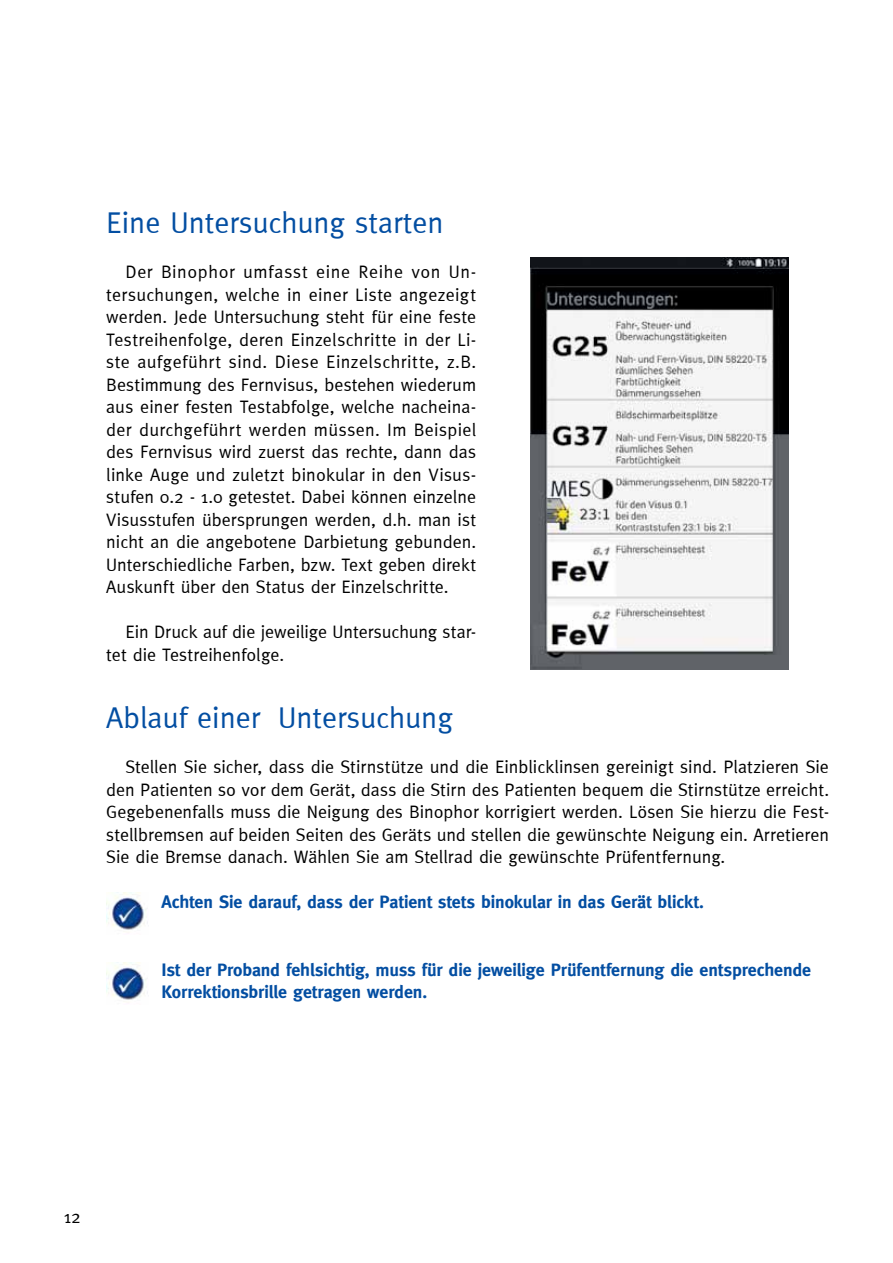
<style>
.page{position:relative;width:893px;height:1263px;background:#fff}
.page>*{position:absolute;margin:0;border:0;box-sizing:border-box;transform-origin:0 0}
.t1{font:30px "Meta";color:#034ea2}
.t2{font:18px/22.5px "Meta";color:#000;text-align:justify}
.t3{font:700 18px/22.5px "Meta";letter-spacing:-.01em;color:#034ea2}
</style>
<div class="page">
<img style="left:530px;top:257px;width:258px;height:413px">
<img style="left:106px;top:892px;width:42px;height:40px">
<img style="left:106px;top:962px;width:42px;height:40px">
<h1 class="t1" style="left:106px;top:205px;width:339px">Eine Untersuchung starten</h1>
<p class="t2" style="left:106px;top:260px;width:371px;text-indent:19px">Der Binophor umfasst eine Reihe von Un&shy;tersuchungen, welche in einer Liste angezeigt werden. Jede Untersuchung steht für eine feste Testreihenfolge, deren Einzelschritte in der Li&shy;ste aufgeführt sind. Diese Einzelschritte, z.B.<br>Bestimmung des Fernvisus, bestehen wiederum aus einer festen Testabfolge, welche nacheina&shy;der durchgeführt werden müssen. Im Beispiel des Fernvisus wird zuerst das rechte, dann das linke Auge und zuletzt binokular in den Visus&shy;stufen 0.2 - 1.0 getestet. Dabei können einzelne Visusstufen übersprungen werden, d.h. man ist nicht an die angebotene Darbietung gebunden.<br>Unterschiedliche Farben, bzw. Text geben direkt Auskunft über den Status der Einzelschritte.</p>
<p class="t2" style="left:106px;top:620px;width:371px;text-indent:19px">Ein Druck auf die jeweilige Untersuchung star&shy;tet die Testreihenfolge.</p>
<h1 class="t1" style="left:106px;top:700px;width:348px">Ablauf einer Untersuchung</h1>
<p class="t2" style="left:106px;top:755px;width:724px;text-indent:19px">Stellen Sie sicher, dass die Stirnstütze und die Einblicklinsen gereinigt sind. Platzieren Sie den Patienten so vor dem Gerät, dass die Stirn des Patienten bequem die Stirnstütze erreicht.<br>Gegebenenfalls muss die Neigung des Binophor korrigiert werden. Lösen Sie hierzu die Fest&shy;stellbremsen auf beiden Seiten des Geräts und stellen die gewünschte Neigung ein. Arretieren Sie die Bremse danach. Wählen Sie am Stellrad die gewünschte Prüfentfernung.</p>
<p class="t3" style="left:162px;top:890px;width:544px">Achten Sie darauf, dass der Patient stets binokular in das Gerät blickt.</p>
<p class="t3" style="left:162px;top:958px;width:651px">Ist der Proband fehlsichtig, muss für die jeweilige Prüfentfernung die entsprechende<br>Korrektionsbrille getragen werden.</p>
<p class="t2" style="left:64px;top:1205px;width:18px">12</p>
</div>
